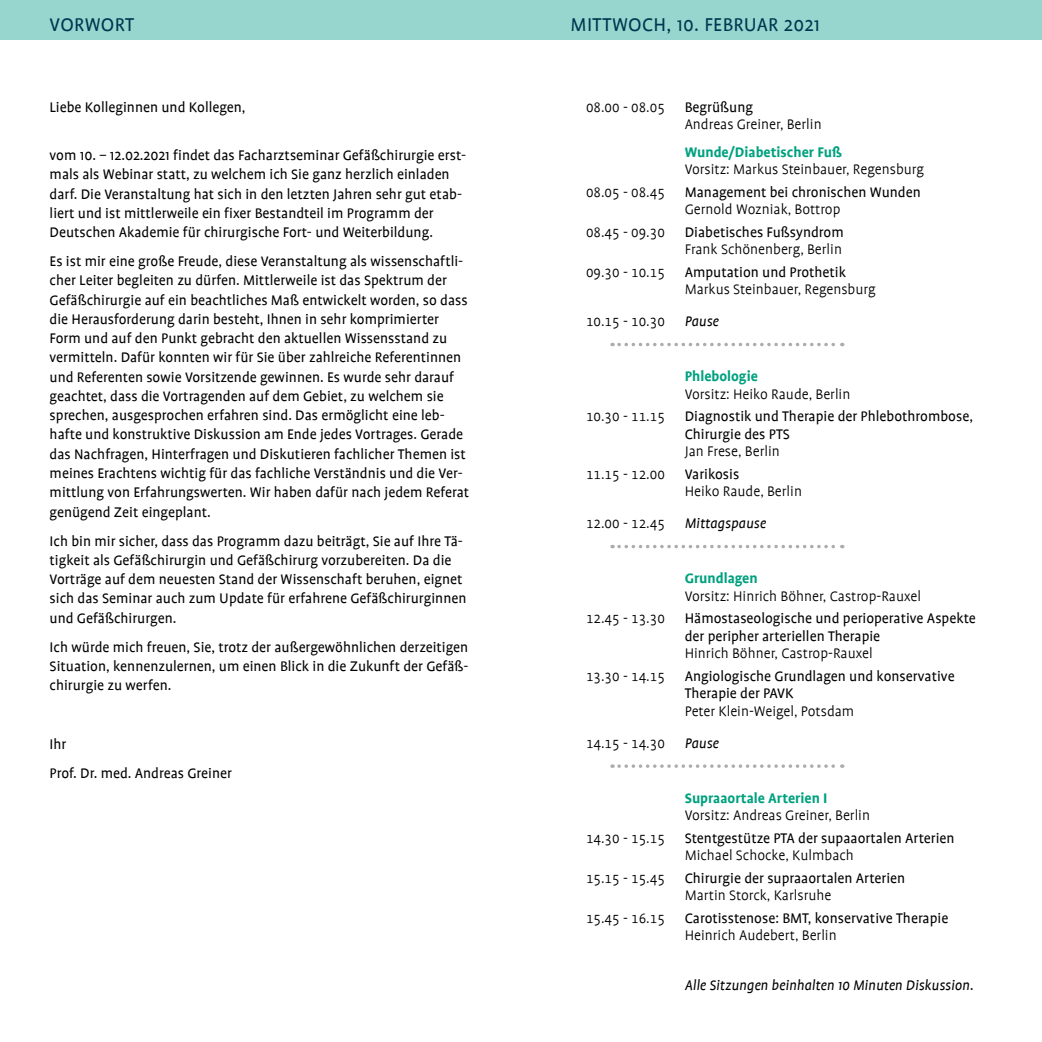
<style>
.page{position:relative;width:1042px;height:1042px;background:#fff}
.page>*{position:absolute;margin:0;border:0;box-sizing:border-box;transform-origin:0 0}
.t1{font:21px "Profile";letter-spacing:.015em;color:#003650}
.t2{font:15.75px/19.2px "Profile";color:#000}
.t3{font:300 15.75px "Profile";color:#000}
.t4{font:300 15.75px "Profile SC";color:#000}
.t5{font:italic 15.75px "Profile";color:#000}
.t6{font:700 15.75px "Profile";color:#00a17f}
</style>
<div class="page">
<div style="left:0;top:0;width:1042px;height:40px;background:#96d6ce"></div>
<svg style="left:619px;top:343px;width:224px;height:3px"></svg>
<svg style="left:619px;top:545px;width:224px;height:3px"></svg>
<svg style="left:619px;top:764px;width:224px;height:4px"></svg>
<h1 class="t1" style="left:50px;top:14px;width:86px">VORWORT</h1>
<h1 class="t1" style="left:570px;top:14px;width:251px">MITTWOCH, 10. FEBRUAR 2021</h1>
<p class="t2" style="left:50px;top:97px;width:197px">Liebe Kolleginnen und Kollegen,</p>
<p class="t2" style="left:50px;top:146px;width:418px">vom 10. – 12.02.2021 findet das Facharztseminar Gefäßchirurgie erst&shy;mals als Webinar statt, zu welchem ich Sie ganz herzlich einladen darf. Die Veranstaltung hat sich in den letzten Jahren sehr gut etab&shy;liert und ist mittlerweile ein fixer Bestandteil im Programm der Deutschen Akademie für chirurgische Fort- und Weiterbildung.</p>
<p class="t2" style="left:50px;top:252px;width:421px">Es ist mir eine große Freude, diese Veranstaltung als wissenschaftli&shy;cher Leiter begleiten zu dürfen. Mittlerweile ist das Spektrum der Gefäßchirurgie auf ein beachtliches Maß entwickelt worden, so dass die Herausforderung darin besteht, Ihnen in sehr komprimierter Form und auf den Punkt gebracht den aktuellen Wissensstand zu vermitteln. Dafür konnten wir für Sie über zahlreiche Referentinnen und Referenten sowie Vorsitzende gewinnen. Es wurde sehr darauf geachtet, dass die Vortragenden auf dem Gebiet, zu welchem sie sprechen, ausgesprochen erfahren sind. Das ermöglicht eine leb&shy;hafte und konstruktive Diskussion am Ende jedes Vortrages. Gerade das Nachfragen, Hinterfragen und Diskutieren fachlicher Themen ist meines Erachtens wichtig für das fachliche Verständnis und die Ver&shy;mittlung von Erfahrungswerten. Wir haben dafür nach jedem Referat genügend Zeit eingeplant.</p>
<p class="t2" style="left:50px;top:531px;width:418px">Ich bin mir sicher, dass das Programm dazu beiträgt, Sie auf Ihre Tä&shy;tigkeit als Gefäßchirurgin und Gefäßchirurg vorzubereiten. Da die Vorträge auf dem neuesten Stand der Wissenschaft beruhen, eignet sich das Seminar auch zum Update für erfahrene Gefäßchirurginnen und Gefäßchirurgen.</p>
<p class="t2" style="left:50px;top:637px;width:420px;text-align:justify">Ich würde mich freuen, Sie, trotz der außergewöhnlichen derzeitigen Situation, kennenzulernen, um einen Blick in die Zukunft der Gefäß&shy;chirurgie zu werfen.</p>
<p class="t2" style="left:50px;top:729px;width:184px;line-height:29.2px">Ihr<br>Prof. Dr. med. Andreas Greiner</p>
<p class="t4" style="left:586px;top:99px;width:80px">08.00 - 08.05</p>
<p class="t2" style="left:685px;top:97px;width:70px">Begrüßung</p>
<p class="t3" style="left:685px;top:116px;width:138px">Andreas Greiner, Berlin</p>
<p class="t6" style="left:685px;top:143px;width:159px">Wunde/Diabetischer Fuß</p>
<p class="t3" style="left:685px;top:161px;width:241px">Vorsitz: Markus Steinbauer, Regensburg</p>
<p class="t4" style="left:586px;top:184px;width:80px">08.05 - 08.45</p>
<p class="t2" style="left:685px;top:182px;width:237px">Management bei chronischen Wunden</p>
<p class="t3" style="left:685px;top:201px;width:157px">Gernold Wozniak, Bottrop</p>
<p class="t4" style="left:586px;top:224px;width:80px">08.45 - 09.30</p>
<p class="t2" style="left:685px;top:222px;width:161px">Diabetisches Fußsyndrom</p>
<p class="t3" style="left:685px;top:241px;width:159px">Frank Schönenberg, Berlin</p>
<p class="t4" style="left:586px;top:264px;width:80px">09.30 - 10.15</p>
<p class="t2" style="left:685px;top:262px;width:163px">Amputation und Prothetik</p>
<p class="t3" style="left:685px;top:281px;width:193px">Markus Steinbauer, Regensburg</p>
<p class="t4" style="left:586px;top:313px;width:80px">10.15 - 10.30</p>
<p class="t5" style="left:685px;top:313px;width:36px">Pause</p>
<p class="t6" style="left:685px;top:368px;width:75px">Phlebologie</p>
<p class="t3" style="left:685px;top:386px;width:167px">Vorsitz: Heiko Raude, Berlin</p>
<p class="t4" style="left:586px;top:408px;width:80px">10.30 - 11.15</p>
<p class="t2" style="left:685px;top:408px;width:290px;line-height:17.5px">Diagnostik und Therapie der Phlebothrombose,<br>Chirurgie des PTS</p>
<p class="t3" style="left:685px;top:443px;width:97px">Jan Frese, Berlin</p>
<p class="t4" style="left:586px;top:466px;width:80px">11.15 - 12.00</p>
<p class="t2" style="left:685px;top:464px;width:56px">Varikosis</p>
<p class="t3" style="left:685px;top:483px;width:119px">Heiko Raude, Berlin</p>
<p class="t4" style="left:586px;top:515px;width:80px">12.00 - 12.45</p>
<p class="t5" style="left:685px;top:515px;width:83px">Mittagspause</p>
<p class="t6" style="left:685px;top:570px;width:74px">Grundlagen</p>
<p class="t3" style="left:685px;top:588px;width:238px">Vorsitz: Hinrich Böhner, Castrop-Rauxel</p>
<p class="t4" style="left:586px;top:610px;width:80px">12.45 - 13.30</p>
<p class="t2" style="left:685px;top:610px;width:293px;line-height:17.5px">Hämostaseologische und perioperative Aspekte der peripher arteriellen Therapie</p>
<p class="t3" style="left:685px;top:645px;width:189px">Hinrich Böhner, Castrop-Rauxel</p>
<p class="t4" style="left:586px;top:668px;width:80px">13.30 - 14.15</p>
<p class="t2" style="left:685px;top:667px;width:271px;line-height:17.5px">Angiologische Grundlagen und konservative<br>Therapie der PAVK</p>
<p class="t3" style="left:685px;top:703px;width:171px">Peter Klein-Weigel, Potsdam</p>
<p class="t4" style="left:586px;top:735px;width:80px">14.15 - 14.30</p>
<p class="t5" style="left:685px;top:735px;width:36px">Pause</p>
<p class="t6" style="left:685px;top:789px;width:144px">Supraaortale Arterien I</p>
<p class="t3" style="left:685px;top:807px;width:187px">Vorsitz: Andreas Greiner, Berlin</p>
<p class="t4" style="left:586px;top:830px;width:80px">14.30 - 15.15</p>
<p class="t2" style="left:685px;top:828px;width:271px">Stentgestütze PTA der supaaortalen Arterien</p>
<p class="t3" style="left:685px;top:847px;width:171px">Michael Schocke, Kulmbach</p>
<p class="t4" style="left:586px;top:870px;width:80px">15.15 - 15.45</p>
<p class="t2" style="left:685px;top:868px;width:222px">Chirurgie der supraaortalen Arterien</p>
<p class="t3" style="left:685px;top:887px;width:148px">Martin Storck, Karlsruhe</p>
<p class="t4" style="left:586px;top:910px;width:80px">15.45 - 16.15</p>
<p class="t2" style="left:685px;top:908px;width:265px">Carotisstenose: BMT, konservative Therapie</p>
<p class="t3" style="left:685px;top:927px;width:153px">Heinrich Audebert, Berlin</p>
<p class="t5" style="left:685px;top:977px;width:290px">Alle Sitzungen beinhalten 10 Minuten Diskussion.</p>
</div>
